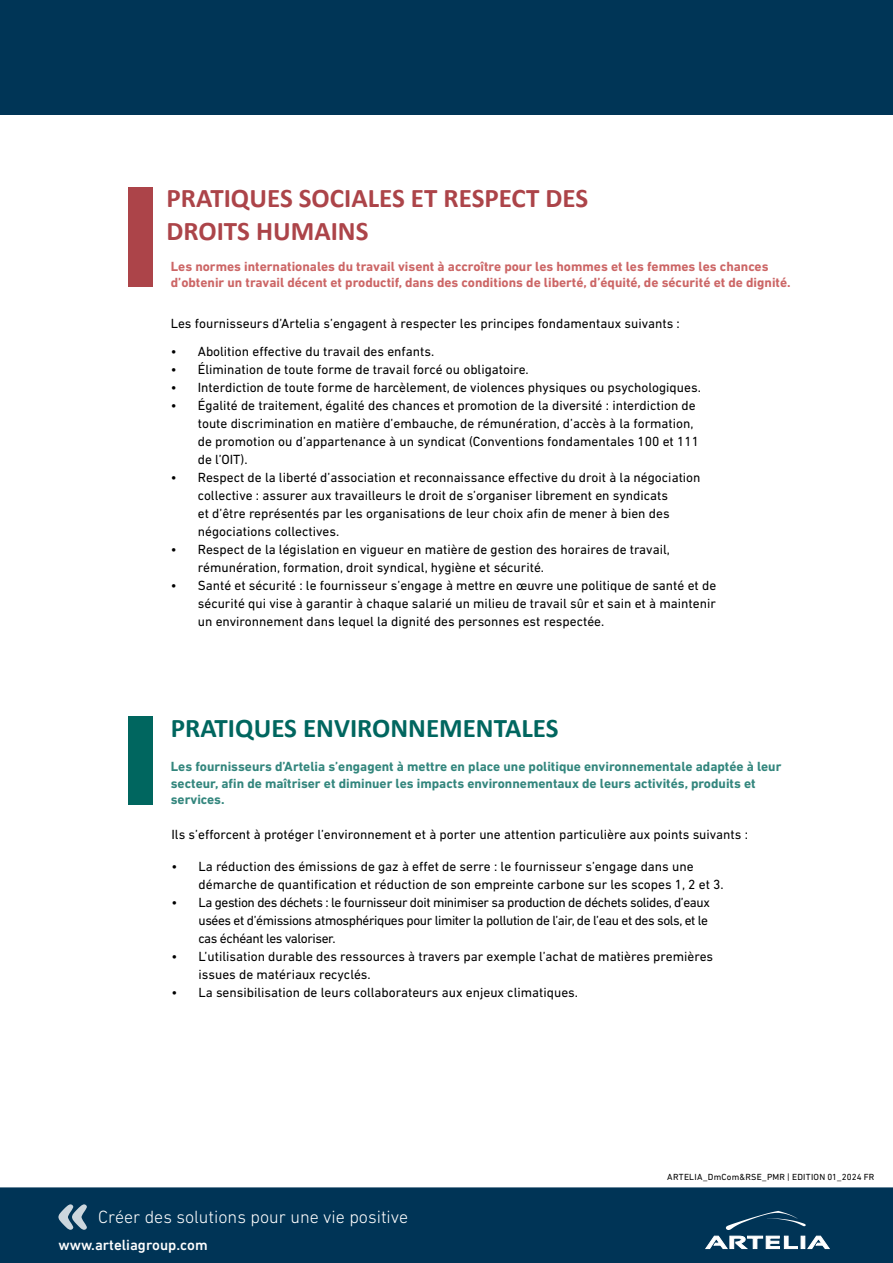
<style>
.page{position:relative;width:893px;height:1263px;background:#fff}
.page>*{position:absolute;margin:0;border:0;box-sizing:border-box;transform-origin:0 0}
.t1{font:700 27px/32.4px "Calibri";color:#ac4449}
.t2{font:700 27px "Calibri";color:#00665f}
.t3{font:300 18px "DIN Next LT Pro";color:#fff}
.t4{font:500 15px "DIN Next LT Pro";color:#fff}
.t5{font:13.5px/18px "DIN Next LT Pro";color:#000}
.t6{font:13.5px/18px "DIN Next LT Pro";letter-spacing:-.03em;color:#000}
.t7{font:700 13.5px/16.2px "DIN Next LT Pro";color:#33867d}
.t8{font:700 13.5px/16.2px "DIN Next LT Pro";color:#c66}
.t9{font:9px "DIN Next LT Pro";letter-spacing:.025em;color:#000}
</style>
<div class="page">
<div style="left:0;top:0;width:893px;height:115px;background:#003556"></div>
<div style="left:0;top:1187px;width:893px;height:76px;background:#003456"></div>
<svg style="left:706px;top:1236px;width:91px;height:12px"></svg>
<div style="left:801px;top:1236px;width:4px;height:12px;background:#fff;border:1px solid #fff"></div>
<svg style="left:808px;top:1236px;width:21px;height:12px"></svg>
<svg style="left:726px;top:1211px;width:80px;height:19px;background:#1a4867"></svg>
<svg style="left:58px;top:1204px;width:29px;height:26px"></svg>
<div style="left:128px;top:187px;width:25px;height:100px;background:#ac4449"></div>
<div style="left:128px;top:716px;width:25px;height:88px;background:#00665f"></div>
<h1 class="t1" style="left:167px;top:182px;width:423px">PRATIQUES SOCIALES ET RESPECT DES<br>DROITS HUMAINS</h1>
<p class="t8" style="left:171px;top:258px;width:621px">Les normes internationales du travail visent à accroître pour les hommes et les femmes les chances d’obtenir un travail décent et productif, dans des conditions de liberté, d’équité, de sécurité et de dignité.</p>
<p class="t5" style="left:171px;top:314px;width:511px">Les fournisseurs d’Artelia s’engagent à respecter les principes fondamentaux suivants :</p>
<p class="t5" style="left:171px;top:342px;width:265px">• Abolition effective du travail des enfants.</p>
<p class="t5" style="left:171px;top:360px;width:359px">• Élimination de toute forme de travail forcé ou obligatoire.</p>
<p class="t5" style="left:171px;top:378px;width:532px">• Interdiction de toute forme de harcèlement, de violences physiques ou psychologiques.</p>
<p class="t5" style="left:198px;top:396px;width:503px;text-indent:-27px">• Égalité de traitement, égalité des chances et promotion de la diversité : interdiction de toute discrimination en matière d’embauche, de rémunération, d’accès à la formation, de promotion ou d’appartenance à un syndicat (Conventions fondamentales 100 et 111 de l’OIT).</p>
<p class="t5" style="left:198px;top:468px;width:504px;text-indent:-27px">• Respect de la liberté d’association et reconnaissance effective du droit à la négociation collective : assurer aux travailleurs le droit de s’organiser librement en syndicats<br>et d’être représentés par les organisations de leur choix afin de mener à bien des négociations collectives.</p>
<p class="t5" style="left:198px;top:540px;width:474px;text-indent:-27px">• Respect de la législation en vigueur en matière de gestion des horaires de travail, rémunération, formation, droit syndical, hygiène et sécurité.</p>
<p class="t5" style="left:198px;top:576px;width:520px;text-align:justify;text-indent:-27px">• Santé et sécurité : le fournisseur s’engage à mettre en œuvre une politique de santé et de sécurité qui vise à garantir à chaque salarié un milieu de travail sûr et sain et à maintenir un environnement dans lequel la dignité des personnes est respectée.</p>
<h1 class="t2" style="left:171px;top:709px;width:389px">PRATIQUES ENVIRONNEMENTALES</h1>
<p class="t7" style="left:171px;top:758px;width:612px">Les fournisseurs d’Artelia s’engagent à mettre en place une politique environnementale adaptée à leur secteur, afin de maîtriser et diminuer les impacts environnementaux de leurs activités, produits et services.</p>
<p class="t5" style="left:172px;top:825px;width:578px">Ils s’efforcent à protéger l’environnement et à porter une attention particulière aux points suivants :</p>
<p class="t5" style="left:199px;top:857px;width:527px;text-indent:-27px">• La réduction des émissions de gaz à effet de serre : le fournisseur s’engage dans une démarche de quantification et réduction de son empreinte carbone sur les scopes 1, 2 et 3.</p>
<p class="t6" style="left:199px;top:893px;width:513px;text-indent:-27px">• La gestion des déchets : le fournisseur doit minimiser sa production de déchets solides, d’eaux usées et d’émissions atmosphériques pour limiter la pollution de l’air, de l’eau et des sols, et le cas échéant les valoriser.</p>
<p class="t5" style="left:199px;top:947px;width:516px;text-indent:-27px">• L’utilisation durable des ressources à travers par exemple l’achat de matières premières issues de matériaux recyclés.</p>
<p class="t5" style="left:172px;top:983px;width:408px">• La sensibilisation de leurs collaborateurs aux enjeux climatiques.</p>
<h2 class="t3" style="left:98px;top:1207px;width:312px">Créer des solutions pour une vie positive</h2>
<p class="t4" style="left:58px;top:1236px;width:151px">www.arteliagroup.com</p>
<p class="t9" style="left:667px;top:1171px;width:209px">ARTELIA_DmCom&amp;RSE_PMR | EDITION 01_2024 FR</p>
</div>
